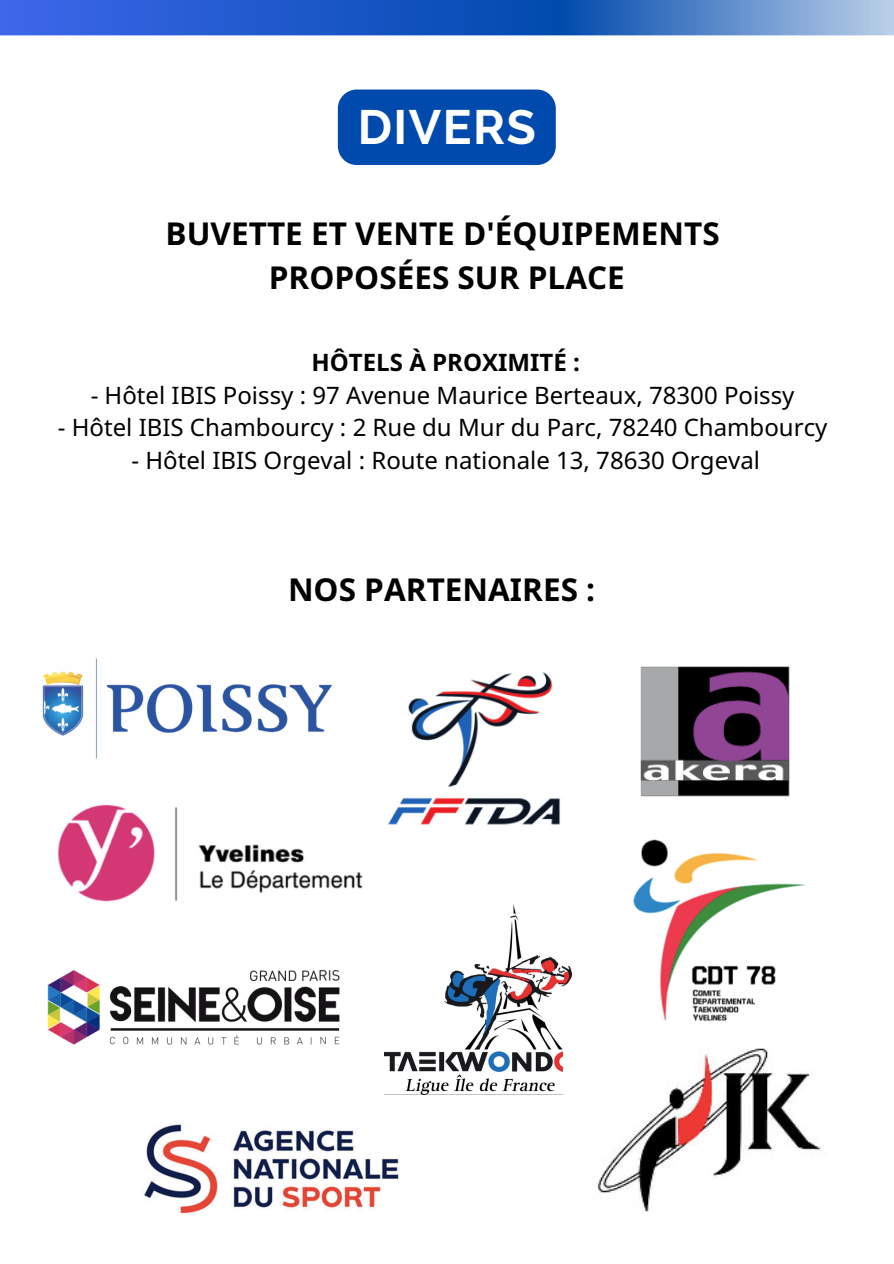
<style>
.page{position:relative;width:894px;height:1264px;background:#fff}
.page>*{position:absolute;margin:0;border:0;box-sizing:border-box;transform-origin:0 0}
.t1{font:700 48px "Raleway";letter-spacing:.03em;color:#fff}
.t2{font:700 31.5px/43.8px "Noto Sans";color:#000;text-align:center}
.t3{font:24px "Noto Sans";color:#000}
.t4{font:700 24px "Noto Sans";color:#000}
</style>
<div class="page">
<img style="left:385px;top:904px;width:187px;height:190px">
<img style="left:633px;top:839px;width:173px;height:183px">
<img style="left:47px;top:970px;width:293px;height:75px">
<img style="left:42px;top:658px;width:290px;height:101px">
<img style="left:58px;top:804px;width:337px;height:118px">
<img style="left:640px;top:666px;width:150px;height:131px">
<img style="left:385px;top:672px;width:175px;height:155px">
<img style="left:563px;top:1038px;width:258px;height:174px">
<img style="left:144px;top:1124px;width:255px;height:90px">
<div style="left:338px;top:89px;width:217px;height:76px;background:#004aad;border-radius:19px"></div>
<svg style="left:0;top:0;width:893px;height:35px;background:#366ccb"></svg>
<p class="t1" style="left:358px;top:99px;width:179px">DIVERS</p>
<p class="t2" style="left:166px;top:211px;width:555px">BUVETTE ET VENTE D'ÉQUIPEMENTS<br>PROPOSÉES SUR PLACE</p>
<p class="t4" style="left:311px;top:345px;width:270px">HÔTELS À PROXIMITÉ :</p>
<p class="t3" style="left:91px;top:378px;width:705px">- Hôtel IBIS Poissy : 97 Avenue Maurice Berteaux, 78300 Poissy</p>
<p class="t3" style="left:58px;top:411px;width:771px">- Hôtel IBIS Chambourcy : 2 Rue du Mur du Parc, 78240 Chambourcy</p>
<p class="t3" style="left:131px;top:443px;width:630px">- Hôtel IBIS Orgeval : Route nationale 13, 78630 Orgeval</p>
<p class="t2" style="left:288px;top:566px;width:308px">NOS PARTENAIRES :</p>
</div>
